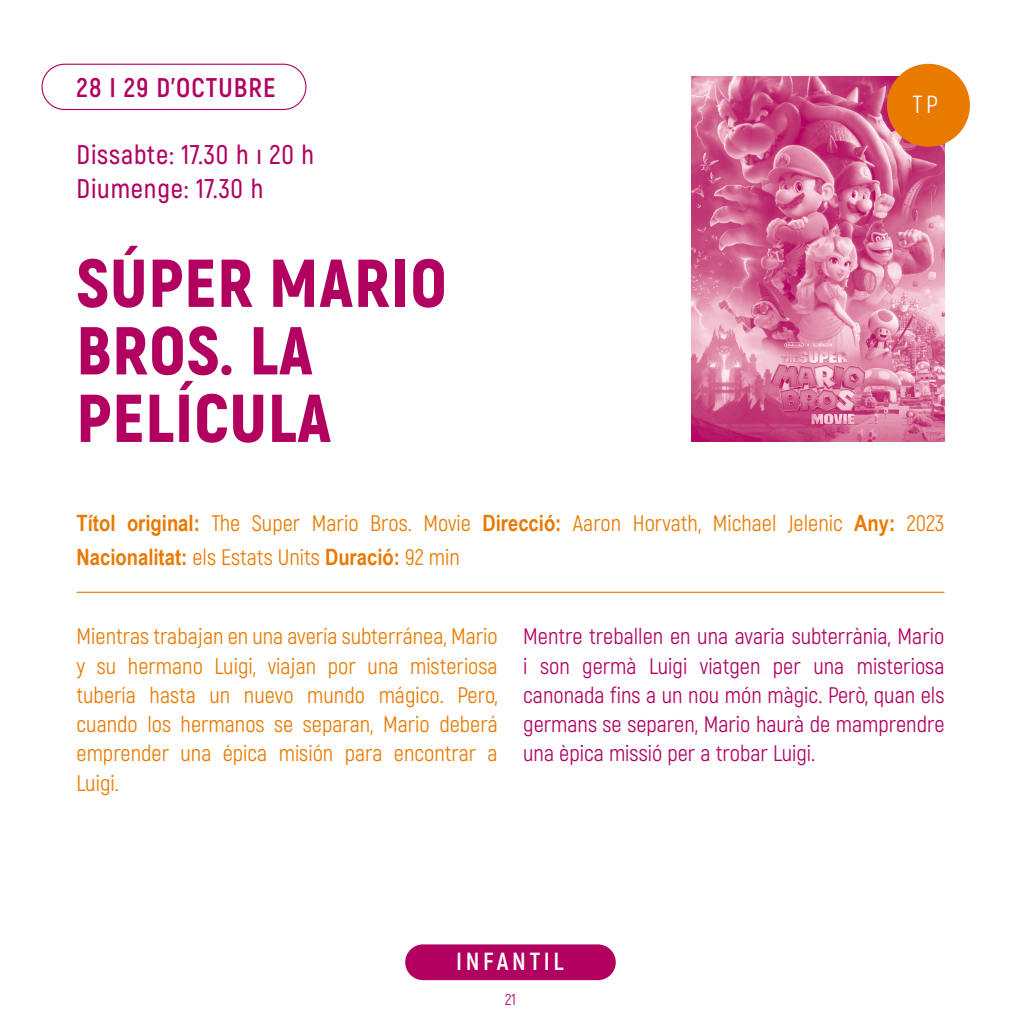
<style>
.page{position:relative;width:1021px;height:1021px;background:#fff}
.page>*{position:absolute;margin:0;border:0;box-sizing:border-box;transform-origin:0 0}
.t1{font:900 67.5px/67.5px "Akrobat";letter-spacing:.02em;color:#b10060}
.t2{font:600 27px "Akrobat";letter-spacing:.03em;color:#b10060}
.t3{font:700 27px "Akrobat";letter-spacing:.04em;color:#b10060}
.t4{font:700 24.75px "Akrobat";letter-spacing:.15em;color:#fff}
.t5{font:24.75px "Akrobat";color:#fff}
.t6{font:22.5px/29.2px "Akrobat";color:#e87a00;text-align:justify}
.t7{font:22.5px/29.2px "Akrobat";color:#b10060;text-align:justify}
.t8{font:15.75px "Akrobat";color:#b10060}
.s1{font-family:"Arial Narrow";font-weight:700}
</style>
<div class="page">
<img style="left:691px;top:77px;width:253px;height:365px">
<div style="left:887px;top:64px;width:82px;height:83px;background:#e87a00;border-radius:50%"></div>
<hr style="left:77px;top:591px;width:867px;height:2px;background:#e87a00">
<div style="left:41px;top:64px;width:265px;height:46px;border:1px solid #b10060;border-radius:23px"></div>
<div style="left:405px;top:944px;width:210px;height:36px;background:#b10060;border-radius:18px"></div>
<p class="t3" style="left:77px;top:70px;width:200px">28 I 29 D’OCTUBRE</p>
<p class="t2" style="left:77px;top:138px;width:239px">Dissabte: 17.30 h ı 20 h</p>
<p class="t2" style="left:77px;top:172px;width:188px">Diumenge: 17.30 h</p>
<p class="t1" style="left:77px;top:249px;width:371px">SÚPER MARIO<br>BROS. LA<br>PELÍCULA</p>
<p class="t5" style="left:912px;top:90px;width:27px">TP</p>
<p class="t6" style="left:77px;top:506px;width:869px;line-height:33.8px"><span class="s1">Títol original:</span> The Super Mario Bros. Movie <span class="s1">Direcció:</span> Aaron Horvath, Michael Jelenic <span class="s1">Any:</span> 2023<br><span class="s1">Nacionalitat:</span> els Estats Units <span class="s1">Duració:</span> 92 min</p>
<p class="t6" style="left:77px;top:622px;width:422px">Mientras trabajan en una avería subterránea, Mario y su hermano Luigi, viajan por una misteriosa tubería hasta un nuevo mundo mágico. Pero, cuando los hermanos se separan, Mario deberá emprender una épica misión para encontrar a Luigi.</p>
<p class="t7" style="left:523px;top:622px;width:422px">Mentre treballen en una avaria subterrània, Mario i son germà Luigi viatgen per una misteriosa canonada fins a un nou món màgic. Però, quan els germans se separen, Mario haurà de mamprendre una èpica missió per a trobar Luigi.</p>
<p class="t4" style="left:456px;top:946px;width:109px">INFANTIL</p>
<p class="t8" style="left:505px;top:989px;width:12px">21</p>
</div>
